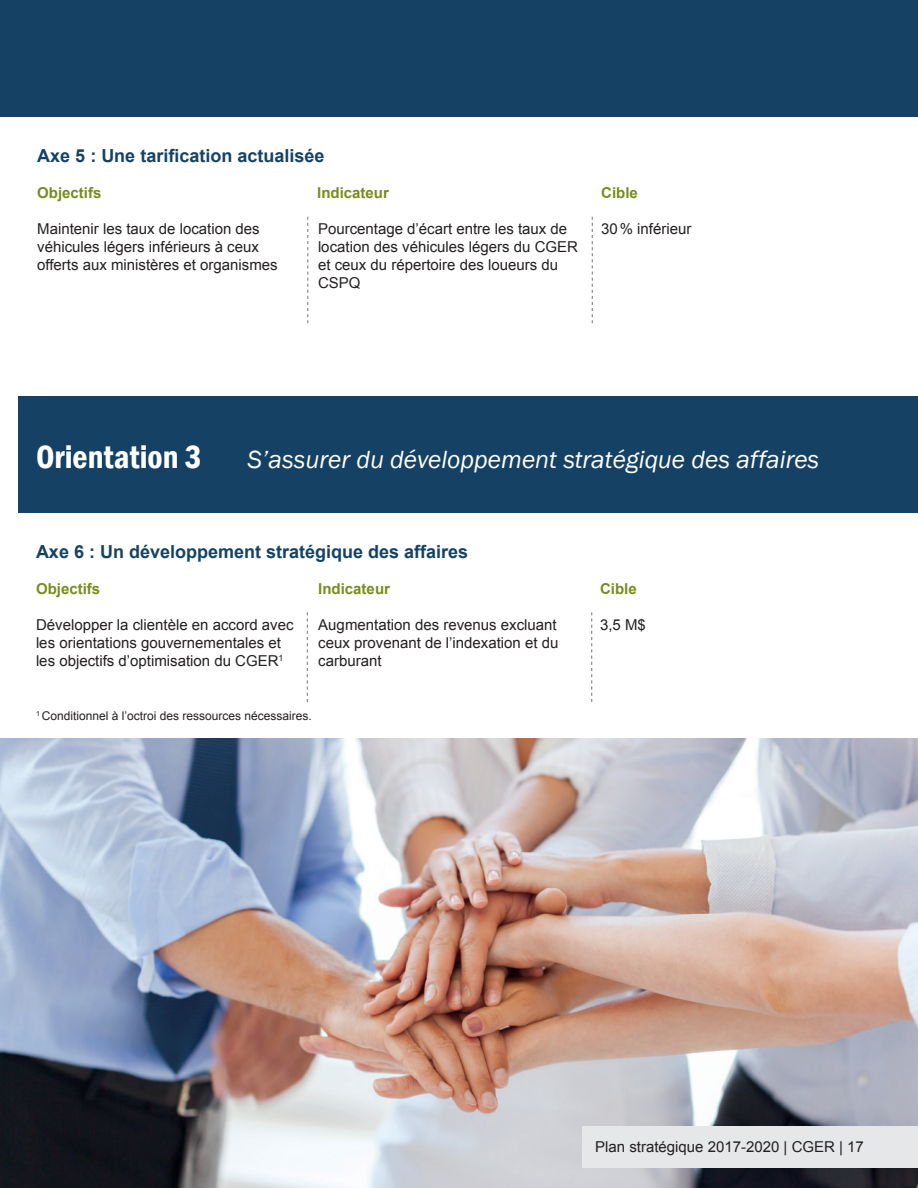
<style>
.page{position:relative;width:918px;height:1188px;background:#fff}
.page>*{position:absolute;margin:0;border:0;box-sizing:border-box;transform-origin:0 0}
.t1{font:600 condensed 33px "Franklin Gothic";color:#fff}
.t2{font:italic 25.5px "Franklin Gothic";color:#fff}
.t3{font:700 18px "Arial";color:#154264}
.t4{font:15px/18px "Arial";color:#231f20}
.t5{font:700 15px "Arial";color:#768d1d}
.t6{font:12px "Arial";color:#231f20}
</style>
<div class="page">
<div style="left:0;top:0;width:918px;height:117px;background:#154264"></div>
<svg style="left:307px;top:612px;width:1px;height:90px"></svg>
<svg style="left:307px;top:217px;width:1px;height:106px"></svg>
<svg style="left:591px;top:612px;width:1px;height:90px"></svg>
<svg style="left:592px;top:217px;width:1px;height:106px"></svg>
<div style="left:18px;top:396px;width:900px;height:117px;background:#154264"></div>
<img style="left:0;top:738px;width:918px;height:450px">
<div style="left:582px;top:1126px;width:336px;height:42px;background:#e6e7e9"></div>
<p class="t3" style="left:37px;top:144px;width:289px">Axe 5 : Une tarification actualisée</p>
<p class="t5" style="left:37px;top:183px;width:66px">Objectifs</p>
<p class="t5" style="left:317px;top:183px;width:73px">Indicateur</p>
<p class="t5" style="left:601px;top:183px;width:38px">Cible</p>
<p class="t4" style="left:37px;top:220px;width:242px">Maintenir les taux de location des véhicules légers inférieurs à ceux offerts aux ministères et organismes</p>
<p class="t4" style="left:601px;top:220px;width:92px">30% inférieur</p>
<p class="t4" style="left:318px;top:220px;width:262px">Pourcentage d’écart entre les taux de location des véhicules légers du CGER et ceux du répertoire des loueurs du<br>CSPQ</p>
<h1 class="t1" style="left:36px;top:435px;width:167px">Orientation 3</h1>
<h2 class="t2" style="left:248px;top:444px;width:573px">S’assurer du développement stratégique des affaires</h2>
<p class="t3" style="left:36px;top:540px;width:434px">Axe 6 : Un développement stratégique des affaires</p>
<p class="t5" style="left:36px;top:579px;width:66px">Objectifs</p>
<p class="t5" style="left:318px;top:579px;width:73px">Indicateur</p>
<p class="t5" style="left:600px;top:579px;width:38px">Cible</p>
<p class="t4" style="left:36px;top:616px;width:259px">Développer la clientèle en accord avec les orientations gouvernementales et les objectifs d’optimisation du CGER<sup>1</sup></p>
<p class="t4" style="left:318px;top:616px;width:242px;text-align:justify">Augmentation des revenus excluant ceux provenant de l’indexation et du carburant</p>
<p class="t6" style="left:36px;top:708px;width:277px"><sup>1</sup> Conditionnel à l’octroi des ressources nécessaires.</p>
<p class="t4" style="left:600px;top:616px;width:47px">3,5 M$</p>
<p class="t4" style="left:595px;top:1138px;width:270px">Plan stratégique 2017-2020 | CGER | 17</p>
</div>
